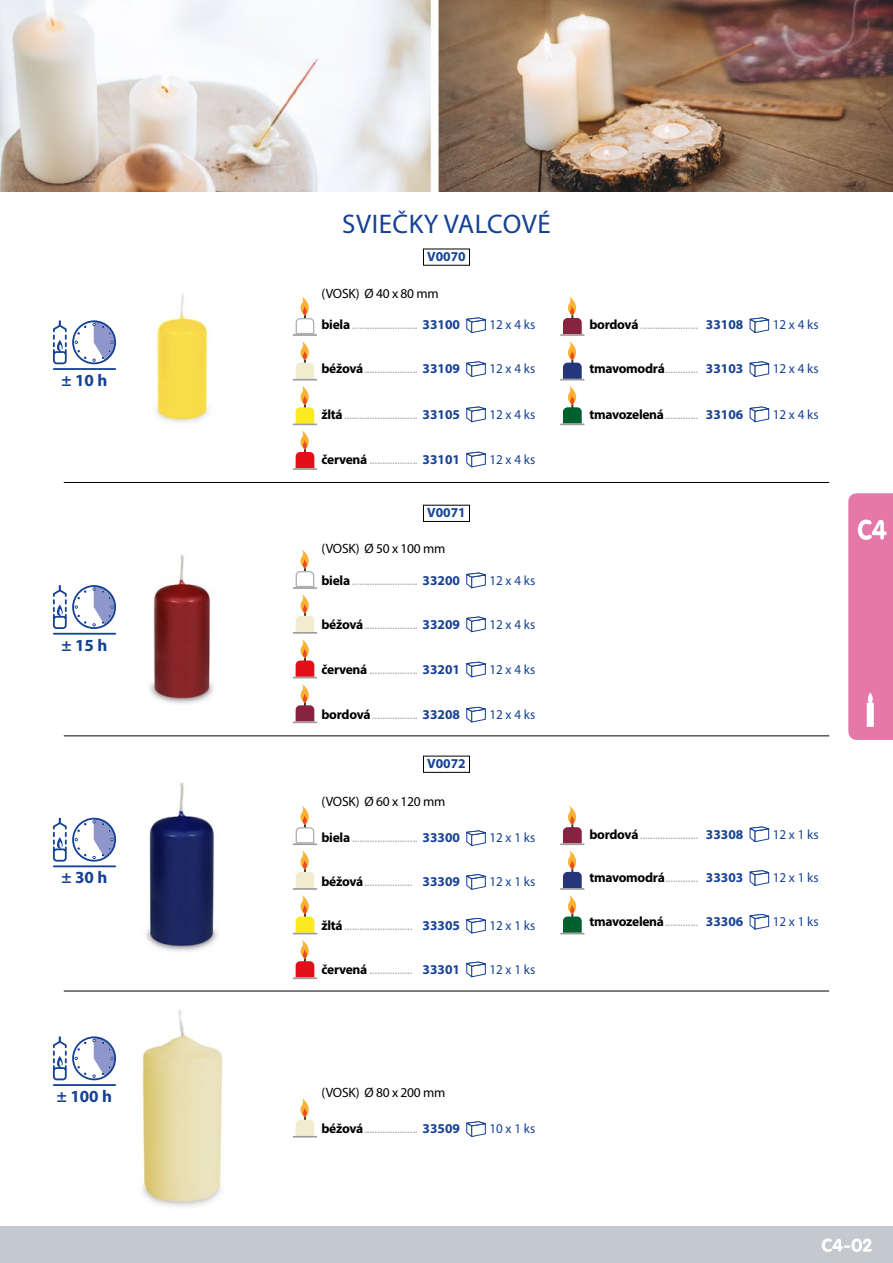
<style>
.page{position:relative;width:893px;height:1263px;background:#fff}
.page>*{position:absolute;margin:0;border:0;box-sizing:border-box;transform-origin:0 0}
.t1{font:27px "Myriad Pro";letter-spacing:.02em;color:#164194}
.t2{font:700 16.95px "Myriad Pro";color:#164194}
.t3{font:13.5px "Myriad Pro";color:#b3b2b2}
.t4{font:13.5px "Myriad Pro";color:#164194}
.t5{font:13.5px "Myriad Pro";letter-spacing:-.02em;color:#000}
.t6{font:700 13.5px "Myriad Pro";color:#164194}
.s1{font-weight:700;color:#000}
.s2{font-weight:700;color:#164194}
</style>
<div class="page">
<div style="left:0;top:1226px;width:893px;height:37px;background:#c4c8cf"></div>
<img style="left:146px;top:782px;width:72px;height:170px">
<img style="left:155px;top:294px;width:55px;height:130px">
<img style="left:0;top:0;width:893px;height:191px">
<div style="left:423px;top:505px;width:47px;height:17px;border:1px solid #000"></div>
<svg style="left:466px;top:1121px;width:20px;height:16px"></svg>
<svg style="left:466px;top:830px;width:20px;height:17px"></svg>
<svg style="left:466px;top:874px;width:20px;height:16px"></svg>
<svg style="left:466px;top:918px;width:20px;height:16px"></svg>
<svg style="left:466px;top:961px;width:20px;height:17px"></svg>
<svg style="left:749px;top:826px;width:21px;height:17px"></svg>
<svg style="left:749px;top:870px;width:21px;height:16px"></svg>
<svg style="left:749px;top:914px;width:21px;height:16px"></svg>
<img style="left:142px;top:1010px;width:81px;height:197px">
<hr style="left:64px;top:482px;width:765px;height:1px;background:#000">
<hr style="left:64px;top:736px;width:765px;height:1px;background:#000">
<hr style="left:64px;top:991px;width:765px;height:1px;background:#000">
<img style="left:149px;top:555px;width:65px;height:149px">
<div style="left:423px;top:756px;width:47px;height:17px;border:1px solid #000"></div>
<svg style="left:466px;top:317px;width:20px;height:17px"></svg>
<svg style="left:466px;top:572px;width:20px;height:17px"></svg>
<svg style="left:466px;top:361px;width:20px;height:16px"></svg>
<svg style="left:466px;top:616px;width:20px;height:17px"></svg>
<svg style="left:749px;top:361px;width:21px;height:16px"></svg>
<svg style="left:749px;top:317px;width:21px;height:17px"></svg>
<svg style="left:466px;top:406px;width:20px;height:17px"></svg>
<svg style="left:466px;top:661px;width:20px;height:17px"></svg>
<svg style="left:749px;top:406px;width:21px;height:17px"></svg>
<svg style="left:466px;top:451px;width:20px;height:17px"></svg>
<svg style="left:466px;top:707px;width:20px;height:16px"></svg>
<svg style="left:296px;top:386px;width:19px;height:37px"></svg>
<hr style="left:293px;top:423px;width:24px;height:2px;background:#9d9d9c">
<svg style="left:296px;top:296px;width:19px;height:38px"></svg>
<hr style="left:293px;top:334px;width:24px;height:2px;background:#9d9d9c">
<svg style="left:293px;top:341px;width:24px;height:39px"></svg>
<svg style="left:296px;top:430px;width:19px;height:38px"></svg>
<hr style="left:293px;top:468px;width:24px;height:2px;background:#9d9d9c">
<svg style="left:563px;top:296px;width:19px;height:38px"></svg>
<hr style="left:560px;top:334px;width:25px;height:2px;background:#9d9d9c">
<svg style="left:560px;top:341px;width:25px;height:39px"></svg>
<svg style="left:563px;top:386px;width:19px;height:37px"></svg>
<hr style="left:560px;top:423px;width:25px;height:2px;background:#9d9d9c">
<svg style="left:296px;top:549px;width:19px;height:38px"></svg>
<hr style="left:293px;top:587px;width:24px;height:2px;background:#9d9d9c">
<svg style="left:296px;top:594px;width:19px;height:38px"></svg>
<hr style="left:293px;top:632px;width:24px;height:2px;background:#9d9d9c">
<svg style="left:293px;top:639px;width:24px;height:39px"></svg>
<svg style="left:296px;top:684px;width:19px;height:37px"></svg>
<hr style="left:293px;top:721px;width:24px;height:2px;background:#9d9d9c">
<svg style="left:293px;top:895px;width:24px;height:39px"></svg>
<svg style="left:296px;top:806px;width:19px;height:37px"></svg>
<hr style="left:293px;top:843px;width:24px;height:2px;background:#9d9d9c">
<svg style="left:296px;top:850px;width:19px;height:38px"></svg>
<hr style="left:293px;top:888px;width:24px;height:2px;background:#9d9d9c">
<svg style="left:296px;top:940px;width:19px;height:37px"></svg>
<hr style="left:293px;top:977px;width:24px;height:2px;background:#9d9d9c">
<svg style="left:563px;top:806px;width:19px;height:37px"></svg>
<hr style="left:560px;top:843px;width:25px;height:2px;background:#9d9d9c">
<svg style="left:563px;top:850px;width:19px;height:38px"></svg>
<hr style="left:560px;top:888px;width:25px;height:2px;background:#9d9d9c">
<svg style="left:560px;top:895px;width:25px;height:39px"></svg>
<svg style="left:293px;top:1098px;width:24px;height:39px"></svg>
<hr style="left:53px;top:368px;width:63px;height:2px;background:#164194">
<svg style="left:53px;top:320px;width:63px;height:44px"></svg>
<hr style="left:53px;top:633px;width:63px;height:2px;background:#164194">
<svg style="left:53px;top:585px;width:63px;height:44px"></svg>
<hr style="left:53px;top:865px;width:63px;height:2px;background:#164194">
<svg style="left:53px;top:818px;width:63px;height:44px"></svg>
<hr style="left:53px;top:1084px;width:63px;height:2px;background:#164194">
<svg style="left:53px;top:1036px;width:63px;height:44px"></svg>
<svg style="left:822px;top:1238px;width:50px;height:14px"></svg>
<svg style="left:848px;top:493px;width:45px;height:247px;background:#e77ead"></svg>
<p class="t2" style="left:62px;top:369px;width:47px">± 10 h</p>
<p class="t2" style="left:62px;top:634px;width:47px">± 15 h</p>
<p class="t2" style="left:62px;top:866px;width:47px">± 30 h</p>
<p class="t2" style="left:57px;top:1085px;width:57px">± 100 h</p>
<h1 class="t1" style="left:342px;top:207px;width:210px">SVIEČKY VALCOVÉ</h1>
<p class="t6" style="left:427px;top:248px;width:40px">V0070</p>
<p class="t5" style="left:321px;top:285px;width:119px">(VOSK) Ø 40 x 80 mm</p>
<p class="t3" style="left:321px;top:317px;width:140px"><span class="s1">biela</span>.......................... <span class="s2">33100</span></p>
<p class="t4" style="left:489px;top:317px;width:47px">12 x 4 ks</p>
<p class="t3" style="left:321px;top:361px;width:140px"><span class="s1">béžová</span>..................... <span class="s2">33109</span></p>
<p class="t4" style="left:489px;top:361px;width:47px">12 x 4 ks</p>
<p class="t3" style="left:321px;top:406px;width:140px"><span class="s1">žltá</span>............................. <span class="s2">33105</span></p>
<p class="t4" style="left:489px;top:406px;width:47px">12 x 4 ks</p>
<p class="t3" style="left:321px;top:451px;width:140px"><span class="s1">červená</span> ................... <span class="s2">33101</span></p>
<p class="t4" style="left:489px;top:451px;width:47px">12 x 4 ks</p>
<p class="t6" style="left:427px;top:504px;width:40px">V0071</p>
<p class="t5" style="left:321px;top:540px;width:125px">(VOSK) Ø 50 x 100 mm</p>
<p class="t3" style="left:321px;top:572px;width:140px"><span class="s1">biela</span>.......................... <span class="s2">33200</span></p>
<p class="t4" style="left:489px;top:572px;width:47px">12 x 4 ks</p>
<p class="t3" style="left:321px;top:616px;width:140px"><span class="s1">béžová</span>..................... <span class="s2">33209</span></p>
<p class="t4" style="left:489px;top:616px;width:47px">12 x 4 ks</p>
<p class="t3" style="left:321px;top:661px;width:140px"><span class="s1">červená</span> ................... <span class="s2">33201</span></p>
<p class="t4" style="left:489px;top:661px;width:47px">12 x 4 ks</p>
<p class="t3" style="left:321px;top:706px;width:140px"><span class="s1">bordová</span>.................. <span class="s2">33208</span></p>
<p class="t4" style="left:489px;top:706px;width:47px">12 x 4 ks</p>
<p class="t6" style="left:427px;top:755px;width:40px">V0072</p>
<p class="t5" style="left:321px;top:793px;width:125px">(VOSK) Ø 60 x 120 mm</p>
<p class="t3" style="left:321px;top:829px;width:140px"><span class="s1">biela</span>.......................... <span class="s2">33300</span></p>
<p class="t4" style="left:489px;top:829px;width:47px">12 x 1 ks</p>
<p class="t3" style="left:321px;top:873px;width:140px"><span class="s1">béžová</span>................... <span class="s2">33309</span></p>
<p class="t4" style="left:489px;top:873px;width:47px">12 x 1 ks</p>
<p class="t3" style="left:321px;top:917px;width:140px"><span class="s1">žltá</span>........................... <span class="s2">33305</span></p>
<p class="t4" style="left:489px;top:917px;width:47px">12 x 1 ks</p>
<p class="t3" style="left:321px;top:961px;width:140px"><span class="s1">červená</span> ................. <span class="s2">33301</span></p>
<p class="t4" style="left:489px;top:961px;width:47px">12 x 1 ks</p>
<p class="t3" style="left:589px;top:317px;width:155px"><span class="s1">bordová</span>....................... <span class="s2">33108</span></p>
<p class="t4" style="left:773px;top:317px;width:47px">12 x 4 ks</p>
<p class="t3" style="left:589px;top:361px;width:155px"><span class="s1">tmavomodrá</span>............. <span class="s2">33103</span></p>
<p class="t4" style="left:773px;top:361px;width:47px">12 x 4 ks</p>
<p class="t3" style="left:589px;top:406px;width:155px"><span class="s1">tmavozelená</span>............. <span class="s2">33106</span></p>
<p class="t4" style="left:773px;top:406px;width:47px">12 x 4 ks</p>
<p class="t3" style="left:589px;top:826px;width:155px"><span class="s1">bordová</span>....................... <span class="s2">33308</span></p>
<p class="t4" style="left:773px;top:826px;width:47px">12 x 1 ks</p>
<p class="t3" style="left:589px;top:869px;width:155px"><span class="s1">tmavomodrá</span>............. <span class="s2">33303</span></p>
<p class="t4" style="left:773px;top:869px;width:47px">12 x 1 ks</p>
<p class="t3" style="left:589px;top:913px;width:155px"><span class="s1">tmavozelená</span>............. <span class="s2">33306</span></p>
<p class="t4" style="left:773px;top:913px;width:47px">12 x 1 ks</p>
<p class="t5" style="left:321px;top:1084px;width:125px">(VOSK) Ø 80 x 200 mm</p>
<p class="t3" style="left:321px;top:1120px;width:140px"><span class="s1">béžová</span>..................... <span class="s2">33509</span></p>
<p class="t4" style="left:489px;top:1120px;width:47px">10 x 1 ks</p>
</div>
